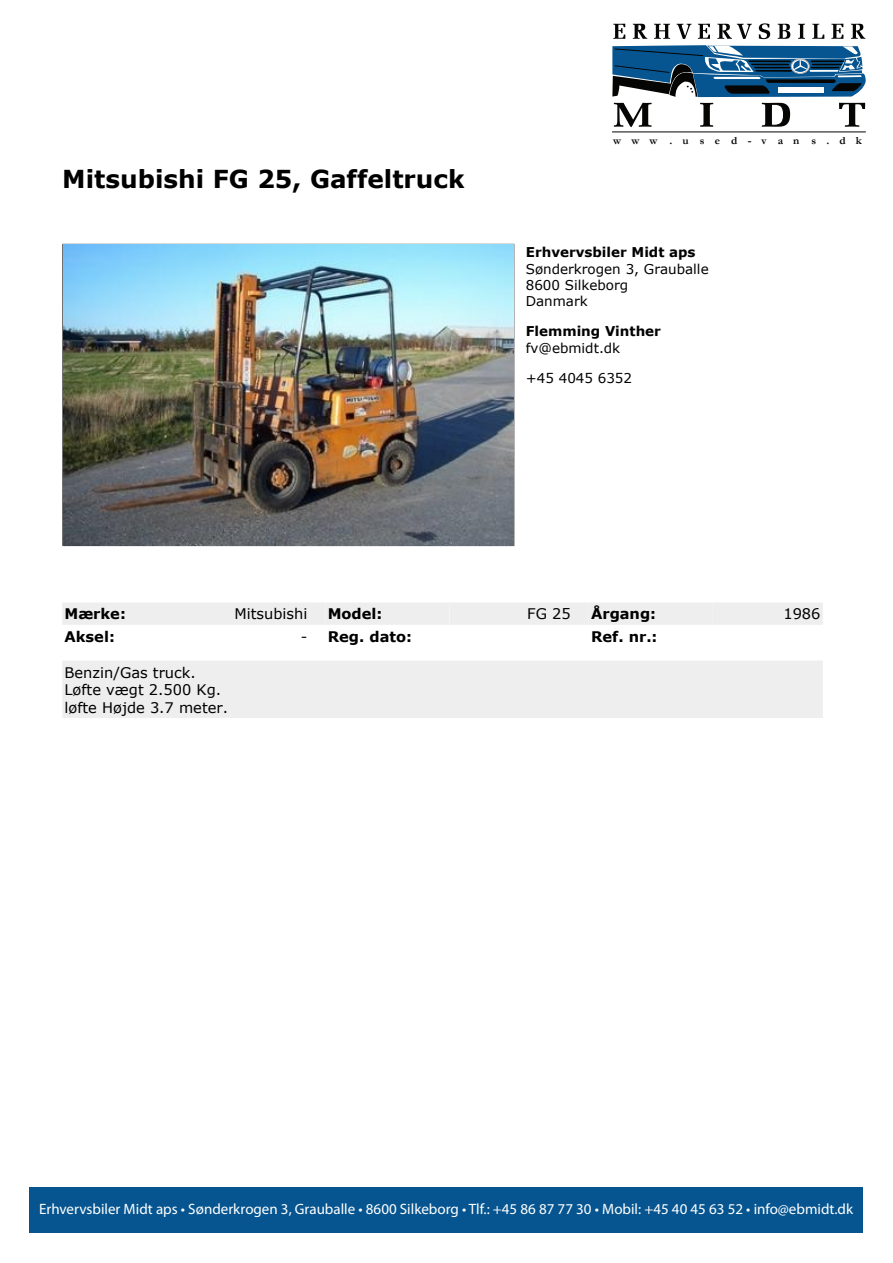
<style>
.page{position:relative;width:893px;height:1263px;background:#fff}
.page>*{position:absolute;margin:0;border:0;box-sizing:border-box;transform-origin:0 0}
.t1{font:700 24.75px "Verdana";color:#000}
.t2{font:15px "Myriad Pro";color:#fff}
.t3{font:14.7px/17.7px "Verdana";color:#000}
.t4{font:700 14.7px "Verdana";color:#000}
.t5{font:13.5px/16.4px "Verdana";color:#000}
.t6{font:700 13.5px "Verdana";color:#000}
.t7{font:700 11.1px "Garamond";letter-spacing:.9em;color:#050504}
.s1{font-weight:400}
</style>
<div class="page">
<svg style="left:613px;top:24px;width:12px;height:15px"></svg>
<svg style="left:633px;top:24px;width:14px;height:15px"></svg>
<svg style="left:654px;top:24px;width:16px;height:15px"></svg>
<svg style="left:677px;top:24px;width:14px;height:15px"></svg>
<svg style="left:698px;top:24px;width:12px;height:15px"></svg>
<svg style="left:759px;top:23px;width:11px;height:16px"></svg>
<svg style="left:798px;top:24px;width:7px;height:15px"></svg>
<svg style="left:812px;top:24px;width:12px;height:15px"></svg>
<svg style="left:831px;top:24px;width:12px;height:15px"></svg>
<svg style="left:851px;top:24px;width:14px;height:15px"></svg>
<svg style="left:614px;top:103px;width:38px;height:24px"></svg>
<svg style="left:700px;top:103px;width:13px;height:24px"></svg>
<svg style="left:762px;top:103px;width:28px;height:24px"></svg>
<svg style="left:839px;top:103px;width:26px;height:24px"></svg>
<svg style="left:612px;top:45px;width:254px;height:52px;background:#36678c"></svg>
<hr style="left:612px;top:131px;width:254px;height:1px;background:#050504">
<svg style="left:717px;top:24px;width:35px;height:15px"></svg>
<svg style="left:778px;top:24px;width:12px;height:15px"></svg>
<div style="left:29px;top:1187px;width:834px;height:46px;background:#065590"></div>
<img style="left:63px;top:245px;width:450px;height:300px">
<div style="left:62px;top:602px;width:124px;height:23px;background:#eee"></div>
<div style="left:186px;top:602px;width:124px;height:23px;background:#eee"></div>
<div style="left:310px;top:602px;width:16px;height:23px;background:#eee"></div>
<div style="left:326px;top:602px;width:123px;height:23px;background:#eee"></div>
<div style="left:449px;top:602px;width:124px;height:23px;background:#eee"></div>
<div style="left:573px;top:602px;width:16px;height:23px;background:#eee"></div>
<div style="left:589px;top:602px;width:123px;height:23px;background:#eee"></div>
<div style="left:712px;top:602px;width:111px;height:23px;background:#eee"></div>
<div style="left:62px;top:660px;width:761px;height:58px;background:#eee"></div>
<h1 class="t1" style="left:62px;top:163px;width:404px">Mitsubishi FG 25, Gaffeltruck</h1>
<p class="t7" style="left:613px;top:133px;width:250px">www .used-van s.dk</p>
<p class="t6" style="left:526px;top:244px;width:171px">Erhvervsbiler Midt aps</p>
<p class="t5" style="left:526px;top:260px;width:184px">Sønderkrogen 3, Grauballe<br>8600 Silkeborg<br>Danmark</p>
<p class="t6" style="left:526px;top:323px;width:137px">Flemming Vinther</p>
<p class="t5" style="left:526px;top:339px;width:96px">fv@ebmidt.dk</p>
<p class="t5" style="left:526px;top:369px;width:108px">+45 4045 6352</p>
<p class="t4" style="left:64px;top:605px;width:63px">Mærke:</p>
<p class="t3" style="left:235px;top:605px;width:74px">Mitsubishi</p>
<p class="t4" style="left:328px;top:605px;width:56px">Model:</p>
<p class="t3" style="left:527px;top:605px;width:45px">FG 25</p>
<p class="t4" style="left:591px;top:605px;width:67px">Årgang:</p>
<p class="t3" style="left:783px;top:605px;width:39px">1986</p>
<p class="t4" style="left:64px;top:627px;width:52px">Aksel:</p>
<p class="t4" style="left:301px;top:627px;width:113px"><span class="s1">-</span> Reg. dato:</p>
<p class="t4" style="left:591px;top:627px;width:68px">Ref. nr.:</p>
<p class="t3" style="left:64px;top:663px;width:165px">Benzin/Gas truck.<br>Løfte vægt 2.500 Kg. løfte Højde 3.7 meter.</p>
<p class="t2" style="left:39px;top:1199px;width:815px">Erhvervsbiler Midt aps • Sønderkrogen 3, Grauballe • 8600 Silkeborg • Tlf.: +45 86 87 77 30 • Mobil: +45 40 45 63 52 • info@ebmidt.dk</p>
</div>
